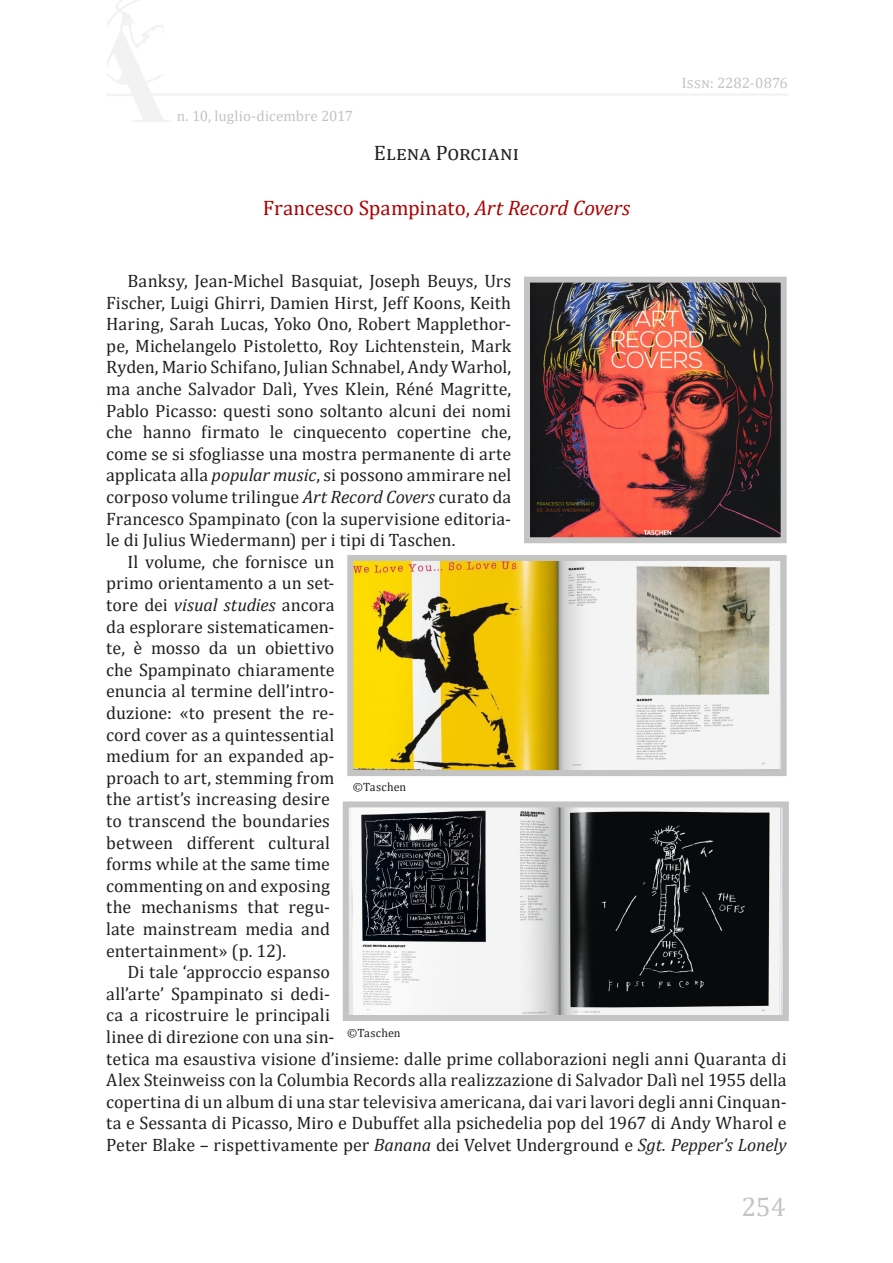
<style>
.page{position:relative;width:893px;height:1263px;background:#fff}
.page>*{position:absolute;margin:0;border:0;box-sizing:border-box;transform-origin:0 0}
.Numero_pagina{font:27px "Cambria";color:#c4c4c4}
.Titolo_capitolo_rece{font:21px "Cambria";color:#ad0101}
.Autore_Saggio{font:21px "Cambria";letter-spacing:.045em;color:#231f20}
.Corpo{font:18px/21.6px "Cambria";letter-spacing:.005em;color:#231f20}
.Numero_pagina-2{font:15px "Cambria";color:#c4c4c4}
.Didascalia{font:12px "Cambria";letter-spacing:.01em;color:#231f20}
.s1{font-style:italic}
</style>
<div class="page">
<svg style="left:107px;top:0;width:64px;height:122px"></svg>
<hr style="left:131px;top:93px;width:657px;height:3px;background:#f2f3f3">
<img style="left:531px;top:284px;width:249px;height:252px">
<div style="left:524px;top:277px;width:263px;height:266px;border:6px solid #c4c4c4"></div>
<img style="left:354px;top:562px;width:426px;height:207px">
<div style="left:347px;top:555px;width:440px;height:221px;border:6px solid #c4c4c4"></div>
<img style="left:350px;top:808px;width:432px;height:206px">
<div style="left:343px;top:801px;width:446px;height:220px;border:6px solid #c4c4c4"></div>
<p class="Numero_pagina-2" style="left:177px;top:107px;width:178px">n. 10, luglio-dicembre 2017</p>
<p class="Autore_Saggio" style="left:374px;top:140px;width:147px">Elena Porciani</p>
<p class="Titolo_capitolo_rece" style="left:263px;top:195px;width:369px">Francesco Spampinato, <span class="s1">Art Record Covers</span></p>
<p class="Numero_pagina-2" style="left:682px;top:74px;width:108px">Issn: 2282-0876</p>
<p class="Corpo" style="left:106px;top:270px;width:406px;text-align:justify;text-indent:21px">Banksy, Jean-Michel Basquiat, Joseph Beuys, Urs Fischer, Luigi Ghirri, Damien Hirst, Jeff Koons, Keith Haring, Sarah Lucas, Yoko Ono, Robert Mapplethor&shy;pe, Michelangelo Pistoletto, Roy Lichtenstein, Mark Ryden, Mario Schifano, Julian Schnabel, Andy Warhol, ma anche Salvador Dalì, Yves Klein, Réné Magritte, Pablo Picasso: questi sono soltanto alcuni dei nomi che hanno firmato le cinquecento copertine che, come se si sfogliasse una mostra permanente di arte applicata alla <span class="s1">popular music</span>, si possono ammirare nel corposo volume trilingue <span class="s1">Art Record Covers</span> curato da Francesco Spampinato (con la supervisione editoria&shy;le di Julius Wiedermann) per i tipi di Taschen.</p>
<p class="Corpo" style="left:106px;top:551px;width:230px;text-indent:21px">Il volume, che fornisce un primo orientamento a un set&shy;tore dei <span class="s1">visual studies</span> ancora da esplorare sistematicamen&shy;te, è mosso da un obiettivo che Spampinato chiaramente enuncia al termine dell’intro&shy;duzione: «to present the re&shy;cord cover as a quintessential medium for an expanded ap&shy;proach to art, stemming from the artist’s increasing desire to transcend the boundaries between different cultural forms while at the same time commenting on and exposing the mechanisms that regu&shy;late mainstream media and entertainment» (p. 12).</p>
<p class="Corpo" style="left:106px;top:961px;width:682px;text-indent:21px">Di tale ‘approccio espanso<br>all’arte’ Spampinato si dedi-<br>ca a ricostruire le principali<br>linee di direzione con una sin-<br>tetica ma esaustiva visione d’insieme: dalle prime collaborazioni negli anni Quaranta di Alex Steinweiss con la Columbia Records alla realizzazione di Salvador Dalì nel 1955 della copertina di un album di una star televisiva americana, dai vari lavori degli anni Cinquan&shy;ta e Sessanta di Picasso, Miro e Dubuffet alla psichedelia pop del 1967 di Andy Wharol e Peter Blake – rispettivamente per <span class="s1">Banana</span> dei Velvet Underground e <span class="s1">Sgt. Pepper’s Lonely</span></p>
<p class="Didascalia" style="left:353px;top:780px;width:55px">©Taschen</p>
<p class="Didascalia" style="left:347px;top:1026px;width:55px">©Taschen</p>
<p class="Numero_pagina" style="left:741px;top:1191px;width:46px">254</p>
</div>
